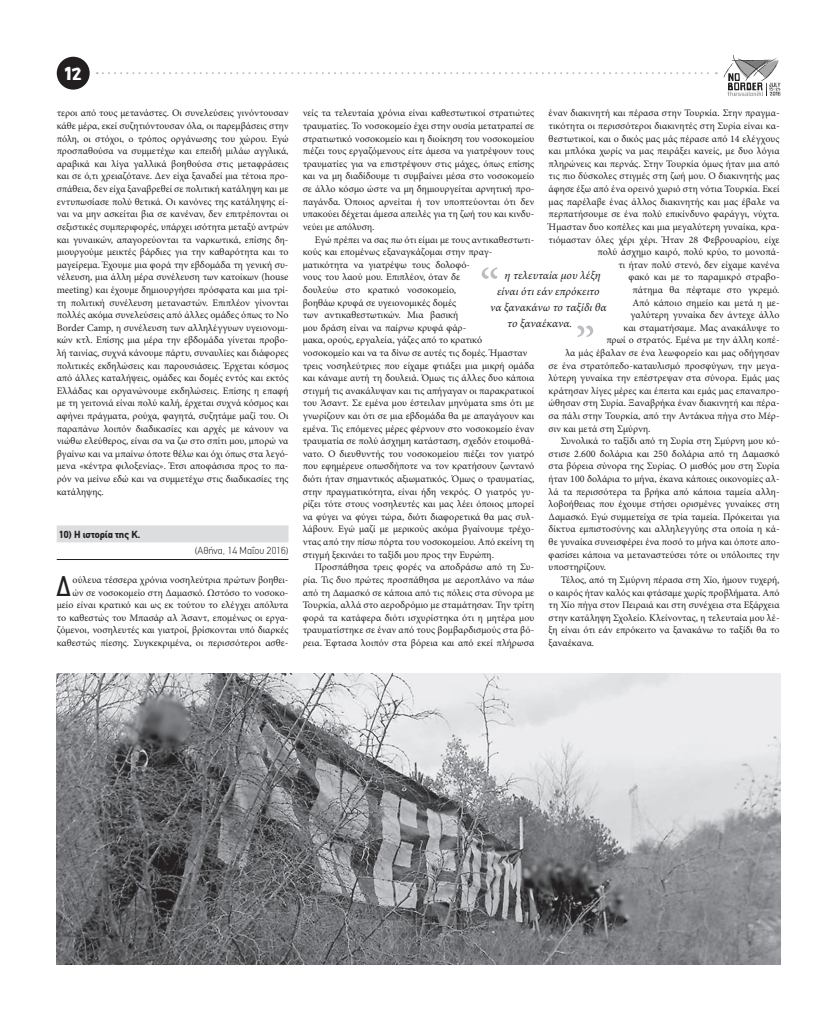
<style>
.page{position:relative;width:823px;height:1021px;background:#fff}
.page>*{position:absolute;margin:0;border:0;box-sizing:border-box;transform-origin:0 0}
.t1{font:50px "Minion Pro";color:#bcbdc0}
.t2{font:condensed 27.7px "CF Din";color:#231f20;scale:1.3 1}
.t3{font:17px "Paper Johnny Eins";color:#fff}
.t4{font:italic 11.5px "Minion Pro";color:#231f20}
.t5{font:10px/12.6px "Minion Pro";color:#231f20;text-align:justify}
.t6{font:300 10px "CF Din";color:#231f20}
.t7{font:700 10px "CF Din";color:#231f20}
</style>
<div class="page">
<div style="left:57px;top:57px;width:33px;height:33px;background:#231f20;border-radius:50%"></div>
<svg style="left:723px;top:55px;width:58px;height:41px"></svg>
<svg style="left:97px;top:72px;width:619px;height:2px"></svg>
<div style="left:57px;top:525px;width:231px;height:17px;background:#dcdddf"></div>
<hr style="left:57px;top:559px;width:231px;height:1px;background:#231f20">
<img style="left:57px;top:674px;width:723px;height:290px">
<h3 class="t3" style="left:64px;top:63px;width:19px">12</h3>
<p class="t5" style="left:57px;top:107px;width:233px">τεροι από τους μετανάστες. Οι συνελεύσεις γινόντουσαν κάθε μέρα, εκεί συζητιόντουσαν όλα, οι παρεμβάσεις στην πόλη, οι στόχοι, ο τρόπος οργάνωσης του χώρου. Εγώ προσπαθούσα να συμμετέχω και επειδή μιλάω αγγλικά, αραβικά και λίγα γαλλικά βοηθούσα στις μεταφράσεις και σε ό,τι χρειαζότανε. Δεν είχα ξαναδεί μια τέτοια προ&shy;σπάθεια, δεν είχα ξαναβρεθεί σε πολιτική κατάληψη και με εντυπωσίασε πολύ θετικά. Οι κανόνες της κατάληψης εί&shy;ναι να μην ασκείται βια σε κανέναν, δεν επιτρέπονται οι σεξιστικές συμπεριφορές, υπάρχει ισότητα μεταξύ αντρών και γυναικών, απαγορεύονται τα ναρκωτικά, επίσης δη&shy;μιουργούμε μεικτές βάρδιες για την καθαρότητα και το μαγείρεμα. Έχουμε μια φορά την εβδομάδα τη γενική συ&shy;νέλευση, μια άλλη μέρα συνέλευση των κατοίκων (house meeting) και έχουμε δημιουργήσει πρόσφατα και μια τρί&shy;τη πολιτική συνέλευση μεταναστών. Επιπλέον γίνονται πολλές ακόμα συνελεύσεις από άλλες ομάδες όπως το No Border Camp, η συνέλευση των αλληλέγγυων υγειονομι&shy;κών κτλ. Επίσης μια μέρα την εβδομάδα γίνεται προβο&shy;λή ταινίας, συχνά κάνουμε πάρτυ, συναυλίες και διάφορες πολιτικές εκδηλώσεις και παρουσιάσεις. Έρχεται κόσμος από άλλες καταλήψεις, ομάδες και δομές εντός και εκτός Ελλάδας και οργανώνουμε εκδηλώσεις. Επίσης η επαφή με τη γειτονιά είναι πολύ καλή, έρχεται συχνά κόσμος και αφήνει πράγματα, ρούχα, φαγητά, συζητάμε μαζί του. Οι παραπάνω λοιπόν διαδικασίες και αρχές με κάνουν να νιώθω ελεύθερος, είναι σα να ζω στο σπίτι μου, μπορώ να βγαίνω και να μπαίνω όποτε θέλω και όχι όπως στα λεγό&shy;μενα «κέντρα φιλοξενίας». Έτσι αποφάσισα προς το πα&shy;ρόν να μείνω εδώ και να συμμετέχω στις διαδικασίες της κατάληψης.</p>
<p class="t7" style="left:59px;top:529px;width:83px">10) Η ιστορία της K.</p>
<p class="t6" style="left:195px;top:545px;width:95px">(Αθήνα, 14 Μαΐου 2016)</p>
<h2 class="t2" style="left:57px;top:571px;width:12px">Δ</h2>
<p class="t5" style="left:57px;top:573px;width:233px;text-align:right">ούλευα τέσσερα χρόνια νοσηλεύτρια πρώτων βοηθει-<br>ών σε νοσοκομείο στη Δαμασκό. Ωστόσο το νοσοκο&shy;μείο είναι κρατικό και ως εκ τούτου το ελέγχει απόλυτα το καθεστώς του Μπασάρ αλ Άσαντ, επομένως οι εργα&shy;ζόμενοι, νοσηλευτές και γιατροί, βρίσκονται υπό διαρκές καθεστώς πίεσης. Συγκεκριμένα, οι περισσότεροι ασθε-</p>
<p class="t5" style="left:302px;top:107px;width:233px">νείς τα τελευταία χρόνια είναι καθεστωτικοί στρατιώτες τραυματίες. Το νοσοκομείο έχει στην ουσία μετατραπεί σε στρατιωτικό νοσοκομείο και η διοίκηση του νοσοκομείου πιέζει τους εργαζόμενους είτε άμεσα να γιατρέψουν τους τραυματίες για να επιστρέψουν στις μάχες, όπως επίσης και να μη διαδίδουμε τι συμβαίνει μέσα στο νοσοκομείο σε άλλο κόσμο ώστε να μη δημιουργείται αρνητική προ&shy;παγάνδα. Όποιος αρνείται ή τον υποπτεύονται ότι δεν υπακούει δέχεται άμεσα απειλές για τη ζωή του και κινδυ&shy;νεύει με απόλυση.</p>
<p class="t5" style="left:302px;top:233px;width:233px;text-align:left;text-indent:12px">Εγώ πρέπει να σας πω ότι είμαι με τους αντικαθεστωτι&shy;κούς και επομένως εξαναγκάζομαι στην πραγ&shy;ματικότητα να γιατρέψω τους δολοφό-<br>νους του λαού μου. Επιπλέον, όταν δε<br>δουλεύω στο κρατικό νοσοκομείο,<br>βοηθάω κρυφά σε υγειονομικές δομές<br>των αντικαθεστωτικών. Μια βασική<br>μου δράση είναι να παίρνω κρυφά φάρ-<br>μακα, ορούς, εργαλεία, γάζες από το κρατικό<br>νοσοκομείο και να τα δίνω σε αυτές τις δομές. Ήμασταν τρεις νοσηλεύτριες που είχαμε φτιάξει μια μικρή ομάδα και κάναμε αυτή τη δουλειά. Όμως τις άλλες δυο κάποια στιγμή τις ανακάλυψαν και τις απήγαγαν οι παρακρατικοί του Άσαντ. Σε εμένα μου έστειλαν μηνύματα sms ότι με γνωρίζουν και ότι σε μια εβδομάδα θα με απαγάγουν και εμένα. Τις επόμενες μέρες φέρνουν στο νοσοκομείο έναν τραυματία σε πολύ άσχημη κατάσταση, σχεδόν ετοιμοθά&shy;νατο. Ο διευθυντής του νοσοκομείου πιέζει τον γιατρό που εφημέρευε οπωσδήποτε να τον κρατήσουν ζωντανό διότι ήταν σημαντικός αξιωματικός. Όμως ο τραυματίας, στην πραγματικότητα, είναι ήδη νεκρός. Ο γιατρός γυ&shy;ρίζει τότε στους νοσηλευτές και μας λέει όποιος μπορεί να φύγει να φύγει τώρα, διότι διαφορετικά θα μας συλ&shy;λάβουν. Εγώ μαζί με μερικούς ακόμα βγαίνουμε τρέχο&shy;ντας από την πίσω πόρτα του νοσοκομείου. Από εκείνη τη στιγμή ξεκινάει το ταξίδι μου προς την Ευρώπη.</p>
<p class="t5" style="left:302px;top:561px;width:233px;text-indent:12px">Προσπάθησα τρεις φορές να αποδράσω από τη Συ&shy;ρία. Τις δυο πρώτες προσπάθησα με αεροπλάνο να πάω από τη Δαμασκό σε κάποια από τις πόλεις στα σύνορα με Τουρκία, αλλά στο αεροδρόμιο με σταμάτησαν. Την τρίτη φορά τα κατάφερα διότι ισχυρίστηκα ότι η μητέρα μου τραυματίστηκε σε έναν από τους βομβαρδισμούς στα βό&shy;ρεια. Έφτασα λοιπόν στα βόρεια και από εκεί πλήρωσα</p>
<p class="t5" style="left:548px;top:107px;width:232px">έναν διακινητή και πέρασα στην Τουρκία. Στην πραγμα-</p>
<p class="t5" style="left:548px;top:120px;width:232px">τικότητα οι περισσότεροι διακινητές στη Συρία είναι κα-</p>
<p class="t5" style="left:548px;top:132px;width:232px">θεστωτικοί, και ο δικός μας μάς πέρασε από 14 ελέγχους</p>
<p class="t5" style="left:548px;top:145px;width:232px">και μπλόκα χωρίς να μας πειράξει κανείς, με δυο λόγια</p>
<p class="t5" style="left:548px;top:157px;width:232px">πληρώνεις και περνάς. Στην Τουρκία όμως ήταν μια από</p>
<p class="t5" style="left:548px;top:170px;width:232px">τις πιο δύσκολες στιγμές στη ζωή μου. Ο διακινητής μας</p>
<p class="t5" style="left:548px;top:183px;width:232px">άφησε έξω από ένα ορεινό χωριό στη νότια Τουρκία. Εκεί</p>
<p class="t5" style="left:548px;top:195px;width:232px">μας παρέλαβε ένας άλλος διακινητής και μας έβαλε να</p>
<p class="t5" style="left:548px;top:208px;width:232px">περπατήσουμε σε ένα πολύ επικίνδυνο φαράγγι, νύχτα.</p>
<p class="t5" style="left:548px;top:220px;width:232px">Ήμασταν δυο κοπέλες και μια μεγαλύτερη γυναίκα, κρα-</p>
<p class="t5" style="left:548px;top:233px;width:232px">τιόμασταν όλες χέρι χέρι. Ήταν 28 Φεβρουαρίου, είχε</p>
<p class="t5" style="left:597px;top:246px;width:184px">πολύ άσχημο καιρό, πολύ κρύο, το μονοπά-</p>
<p class="t5" style="left:618px;top:258px;width:162px">τι ήταν πολύ στενό, δεν είχαμε κανένα</p>
<p class="t5" style="left:628px;top:271px;width:152px">φακό και με το παραμικρό στραβο-</p>
<p class="t5" style="left:632px;top:283px;width:148px">πάτημα θα πέφταμε στο γκρεμό.</p>
<p class="t5" style="left:632px;top:296px;width:148px">Από κάποιο σημείο και μετά η με-</p>
<p class="t5" style="left:630px;top:309px;width:150px">γαλύτερη γυναίκα δεν άντεχε άλλο</p>
<p class="t5" style="left:623px;top:321px;width:157px">και σταματήσαμε. Μας ανακάλυψε το</p>
<p class="t5" style="left:606px;top:334px;width:174px">πρωί ο στρατός. Εμένα με την άλλη κοπέ-</p>
<p class="t5" style="left:565px;top:346px;width:216px">λα μάς έβαλαν σε ένα λεωφορείο και μας οδήγησαν</p>
<p class="t5" style="left:548px;top:359px;width:232px">σε ένα στρατόπεδο-καταυλισμό προσφύγων, την μεγα-</p>
<p class="t5" style="left:548px;top:372px;width:232px">λύτερη γυναίκα την επέστρεψαν στα σύνορα. Εμάς μας</p>
<p class="t5" style="left:548px;top:384px;width:232px">κράτησαν λίγες μέρες και έπειτα και εμάς μας επαναπρο-</p>
<p class="t5" style="left:548px;top:397px;width:232px">ώθησαν στη Συρία. Ξαναβρήκα έναν διακινητή και πέρα-</p>
<p class="t5" style="left:548px;top:409px;width:232px">σα πάλι στην Τουρκία, από την Αντάκυα πήγα στο Μέρ-</p>
<p class="t5" style="left:548px;top:422px;width:103px">σιν και μετά στη Σμύρνη.</p>
<p class="t5" style="left:560px;top:435px;width:220px">Συνολικά το ταξίδι από τη Συρία στη Σμύρνη μου κό-</p>
<p class="t5" style="left:548px;top:447px;width:232px">στισε 2.600 δολάρια και 250 δολάρια από τη Δαμασκό</p>
<p class="t5" style="left:548px;top:460px;width:232px">στα βόρεια σύνορα της Συρίας. Ο μισθός μου στη Συρία</p>
<p class="t5" style="left:548px;top:472px;width:232px">ήταν 100 δολάρια το μήνα, έκανα κάποιες οικονομίες αλ-</p>
<p class="t5" style="left:548px;top:485px;width:232px">λά τα περισσότερα τα βρήκα από κάποια ταμεία αλλη-</p>
<p class="t5" style="left:548px;top:498px;width:232px">λοβοήθειας που έχουμε στήσει ορισμένες γυναίκες στη</p>
<p class="t5" style="left:548px;top:510px;width:232px">Δαμασκό. Εγώ συμμετείχα σε τρία ταμεία. Πρόκειται για</p>
<p class="t5" style="left:548px;top:523px;width:232px">δίκτυα εμπιστοσύνης και αλληλεγγύης στα οποία η κά-</p>
<p class="t5" style="left:548px;top:535px;width:232px">θε γυναίκα συνεισφέρει ένα ποσό το μήνα και όποτε απο-</p>
<p class="t5" style="left:548px;top:548px;width:232px">φασίσει κάποια να μεταναστεύσει τότε οι υπόλοιπες την</p>
<p class="t5" style="left:548px;top:561px;width:59px">υποστηρίζουν.</p>
<p class="t5" style="left:560px;top:573px;width:220px">Τέλος, από τη Σμύρνη πέρασα στη Χίο, ήμουν τυχερή,</p>
<p class="t5" style="left:548px;top:586px;width:232px">ο καιρός ήταν καλός και φτάσαμε χωρίς προβλήματα. Από</p>
<p class="t5" style="left:548px;top:598px;width:232px">τη Χίο πήγα στον Πειραιά και στη συνέχεια στα Εξάρχεια</p>
<p class="t5" style="left:548px;top:611px;width:232px">στην κατάληψη Σχολείο. Κλείνοντας, η τελευταία μου λέ-</p>
<p class="t5" style="left:548px;top:624px;width:232px">ξη είναι ότι εάν επρόκειτο να ξανακάνω το ταξίδι θα το</p>
<p class="t5" style="left:548px;top:636px;width:47px">ξαναέκανα.</p>
<h1 class="t1" style="left:479px;top:254px;width:21px">“</h1>
<p class="t4" style="left:504px;top:268px;width:97px">η τελευταία μου λέξη</p>
<p class="t4" style="left:497px;top:284px;width:104px">είναι ότι εάν επρόκειτο</p>
<p class="t4" style="left:490px;top:300px;width:118px">να ξανακάνω το ταξίδι θα</p>
<p class="t4" style="left:507px;top:316px;width:66px">το ξαναέκανα.</p>
<h1 class="t1" style="left:575px;top:311px;width:22px">”</h1>
</div>
